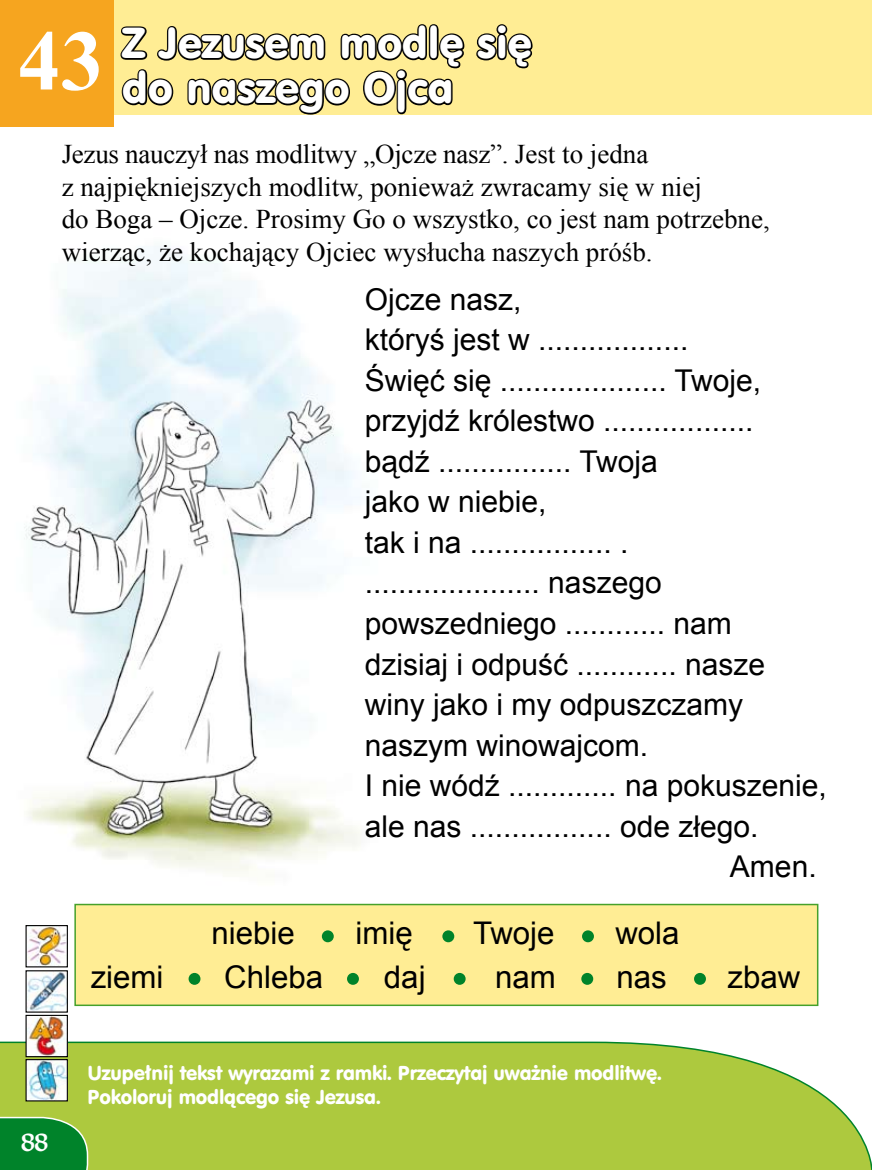
<style>
.page{position:relative;width:872px;height:1170px;background:#fff}
.page>*{position:absolute;margin:0;border:0;box-sizing:border-box;transform-origin:0 0}
.t1{font:42px/45px "VAG Rounded PL";color:#fff}
.t2{font:31.2px "Arial";color:#000}
.t3{font:30px "Arial";color:#000}
.t4{font:27px/32.4px "Times New Roman";color:#000}
.t5{font:22.8px "EFN Salem";color:#fff}
.t6{font:19.5px/23.4px "VAG Rounded PL";letter-spacing:-.01em;color:#fff}
.s1{font-family:"Times New Roman";font-weight:700;font-size:85.5px}
</style>
<div class="page">
<img style="left:24px;top:246px;width:337px;height:733px">
<svg style="left:0;top:1040px;width:872px;height:129px;background:#b1cc4d"></svg>
<div style="left:0;top:0;width:872px;height:115px;background:#ffed94"></div>
<div style="left:0;top:0;width:114px;height:127px;background:#f6a51f"></div>
<img style="left:28px;top:1016px;width:38px;height:39px">
<div style="left:26px;top:1014px;width:42px;height:43px;border:1px solid #000"></div>
<img style="left:28px;top:972px;width:38px;height:38px">
<img style="left:28px;top:926px;width:38px;height:39px">
<div style="left:26px;top:924px;width:42px;height:43px;border:1px solid #000"></div>
<img style="left:28px;top:1060px;width:38px;height:39px">
<div style="left:26px;top:1058px;width:42px;height:43px;border:1px solid #000"></div>
<svg style="left:476px;top:24px;width:57px;height:45px"></svg>
<svg style="left:120px;top:24px;width:345px;height:91px"></svg>
<svg style="left:0;top:1115px;width:89px;height:54px;background:#1d8f34"></svg>
<div style="left:74px;top:903px;width:744px;height:102px;background:#ffed94;border:2px solid #45a12b"></div>
<div style="left:189px;top:972px;width:11px;height:12px;background:#00832a;border-radius:50%"></div>
<div style="left:347px;top:972px;width:12px;height:12px;background:#00832a;border-radius:50%"></div>
<div style="left:454px;top:972px;width:11px;height:12px;background:#00832a;border-radius:50%"></div>
<div style="left:581px;top:972px;width:12px;height:12px;background:#00832a;border-radius:50%"></div>
<div style="left:694px;top:972px;width:12px;height:12px;background:#00832a;border-radius:50%"></div>
<div style="left:582px;top:930px;width:12px;height:12px;background:#00832a;border-radius:50%"></div>
<div style="left:442px;top:930px;width:12px;height:12px;background:#00832a;border-radius:50%"></div>
<div style="left:322px;top:930px;width:12px;height:12px;background:#00832a;border-radius:50%"></div>
<h1 class="t1" style="left:122px;top:20px;width:411px;text-indent:-104px"><span class="s1">43</span> Z Jezusem modlę się do naszego Ojca</h1>
<p class="t4" style="left:62px;top:138px;width:709px">Jezus nauczył nas modlitwy „Ojcze nasz”. Jest to jedna<br>z najpiękniejszych modlitw, ponieważ zwracamy się w niej<br>do Boga – Ojcze. Prosimy Go o wszystko, co jest nam potrzebne, wierząc, że kochający Ojciec wysłucha naszych próśb.</p>
<p class="t3" style="left:365px;top:279px;width:158px">Ojcze nasz,</p>
<p class="t3" style="left:365px;top:320px;width:325px">któryś jest w ..................</p>
<p class="t3" style="left:365px;top:360px;width:398px">Święć się .................... Twoje,</p>
<p class="t3" style="left:365px;top:401px;width:390px">przyjdź królestwo ..................</p>
<p class="t3" style="left:365px;top:441px;width:294px">bądź ................ Twoja</p>
<p class="t3" style="left:365px;top:482px;width:183px">jako w niebie,</p>
<p class="t3" style="left:365px;top:522px;width:265px">tak i na ................. .</p>
<p class="t3" style="left:365px;top:563px;width:298px">..................... naszego</p>
<p class="t3" style="left:365px;top:603px;width:368px">powszedniego ............ nam</p>
<p class="t3" style="left:365px;top:644px;width:402px">dzisiaj i odpuść ............ nasze</p>
<p class="t3" style="left:365px;top:684px;width:380px">winy jako i my odpuszczamy</p>
<p class="t3" style="left:365px;top:725px;width:285px">naszym winowajcom.</p>
<p class="t3" style="left:365px;top:765px;width:463px">I nie wódź ............. na pokuszenie,</p>
<p class="t3" style="left:365px;top:806px;width:395px">ale nas ................. ode złego.</p>
<p class="t3" style="left:730px;top:846px;width:88px">Amen.</p>
<p class="t2" style="left:211px;top:912px;width:85px">niebie</p>
<p class="t2" style="left:355px;top:912px;width:59px">imię</p>
<p class="t2" style="left:473px;top:912px;width:83px">Twoje</p>
<p class="t2" style="left:615px;top:912px;width:66px">wola</p>
<p class="t2" style="left:91px;top:956px;width:74px">ziemi</p>
<p class="t2" style="left:224px;top:956px;width:100px">Chleba</p>
<p class="t2" style="left:384px;top:956px;width:43px">daj</p>
<p class="t2" style="left:495px;top:956px;width:62px">nam</p>
<p class="t2" style="left:616px;top:956px;width:52px">nas</p>
<p class="t2" style="left:727px;top:956px;width:74px">zbaw</p>
<p class="t5" style="left:21px;top:1125px;width:28px">88</p>
<p class="t6" style="left:88px;top:1061px;width:575px">Uzupełnij tekst wyrazami z ramki. Przeczytaj uważnie modlitwę.<br>Pokoloruj modlącego się Jezusa.</p>
</div>
